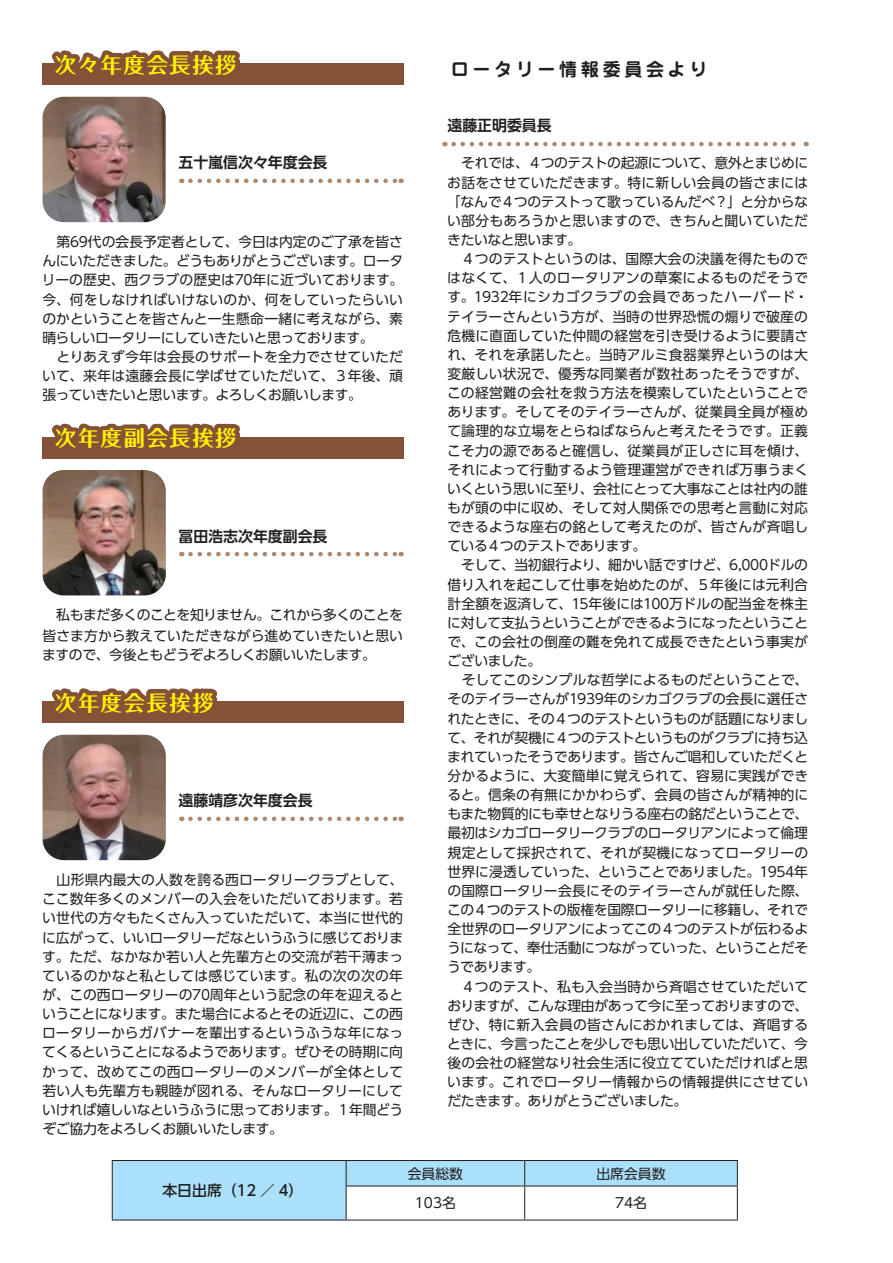
<style>
.page{position:relative;width:893px;height:1263px;background:#fff}
.page>*{position:absolute;margin:0;border:0;box-sizing:border-box;transform-origin:0 0}
.t1{font:700 21.3px "Folk Pro";letter-spacing:.075em;color:#fff101}
.t2{font:700 18px "Jun 501 Pro";letter-spacing:.2em;color:#231f20}
.t3{font:700 14.85px "UD Shin Go Pro De";color:#231f20}
.t4{font:500 14.85px "UD Shin Go Pro";color:#231f20}
.t5{font:13.8px/19.2px "UD Shin Go Pro";letter-spacing:-.005em;color:#231f20;text-align:justify}
</style>
<div class="page">
<svg style="left:112px;top:1160px;width:626px;height:60px"></svg>
<hr style="left:112px;top:1186px;width:1px;height:33px;background:#231f20">
<div style="left:43px;top:702px;width:361px;height:21px;background:#835237"></div>
<svg style="left:42px;top:688px;width:184px;height:86px"></svg>
<svg style="left:190px;top:816px;width:212px;height:5px"></svg>
<img style="left:43px;top:735px;width:123px;height:125px">
<div style="left:43px;top:64px;width:361px;height:21px;background:#835237"></div>
<div style="left:43px;top:437px;width:361px;height:21px;background:#835237"></div>
<svg style="left:42px;top:50px;width:207px;height:86px"></svg>
<svg style="left:42px;top:423px;width:207px;height:86px"></svg>
<svg style="left:190px;top:179px;width:212px;height:4px"></svg>
<svg style="left:190px;top:552px;width:212px;height:4px"></svg>
<img style="left:43px;top:97px;width:123px;height:125px">
<img style="left:43px;top:470px;width:123px;height:125px">
<svg style="left:453px;top:142px;width:354px;height:4px"></svg>
<h1 class="t1" style="left:55px;top:47px;width:183px">次々年度会長挨拶</h1>
<p class="t3" style="left:179px;top:151px;width:150px">五十嵐信次々年度会長</p>
<p class="t5" style="left:42px;top:232px;width:363px;text-align:left">　第69代の会長予定者として、今日は内定のご了承を皆さんにいただきました。どうもありがとうございます。ロータリーの歴史、西クラブの歴史は70年に近づいております。今、何をしなければいけないのか、何をしていったらいいのかということを皆さんと一生懸命一緒に考えながら、素晴らしいロータリーにしていきたいと思っております。<br>　とりあえず今年は会長のサポートを全力でさせていただいて、来年は遠藤会長に学ばせていただいて、３年後、頑張っていきたいと思います。よろしくお願いします。</p>
<h1 class="t1" style="left:55px;top:420px;width:183px">次年度副会長挨拶</h1>
<p class="t3" style="left:179px;top:524px;width:150px">冨田浩志次年度副会長</p>
<p class="t5" style="left:42px;top:605px;width:362px;line-height:19.6px;text-indent:14px">私もまだ多くのことを知りません。これから多くのことを皆さま方から教えていただきながら進めていきたいと思いますので、今後ともどうぞよろしくお願いいたします。</p>
<h1 class="t1" style="left:55px;top:684px;width:160px">次年度会長挨拶</h1>
<p class="t3" style="left:179px;top:788px;width:135px">遠藤靖彦次年度会長</p>
<p class="t5" style="left:42px;top:870px;width:363px">　山形県内最大の人数を誇る西ロータリークラブとして、ここ数年多くのメンバーの入会をいただいております。若い世代の方々もたくさん入っていただいて、本当に世代的に広がって、いいロータリーだなというふうに感じております。ただ、なかなか若い人と先輩方との交流が若干薄まっているのかなと私としては感じています。私の次の次の年が、この西ロータリーの70周年という記念の年を迎えるということになります。また場合によるとその近辺に、この西ロータリーからガバナーを輩出するというふうな年になってくるということになるようであります。ぜひその時期に向かって、改めてこの西ロータリーのメンバーが全体として若い人も先輩方も親睦が図れる、そんなロータリーにしていければ嬉しいなというふうに思っております。１年間どうぞご協力をよろしくお願いいたします。</p>
<h2 class="t2" style="left:451px;top:55px;width:258px">ロータリー情報委員会より</h2>
<p class="t3" style="left:448px;top:113px;width:106px">遠藤正明委員長</p>
<p class="t5" style="left:447px;top:153px;width:363px;text-align:left">　それでは、４つのテストの起源について、意外とまじめにお話をさせていただきます。特に新しい会員の皆さまには「なんで４つのテストって歌っているんだべ？」と分からない部分もあろうかと思いますので、きちんと聞いていただきたいなと思います。<br>　４つのテストというのは、国際大会の決議を得たものではなくて、１人のロータリアンの草案によるものだそうです。1932年にシカゴクラブの会員であったハーバード・テイラーさんという方が、当時の世界恐慌の煽りで破産の危機に直面していた仲間の経営を引き受けるように要請され、それを承諾したと。当時アルミ食器業界というのは大変厳しい状況で、優秀な同業者が数社あったそうですが、この経営難の会社を救う方法を模索していたということであります。そしてそのテイラーさんが、従業員全員が極めて論理的な立場をとらねばならんと考えたそうです。正義こそ力の源であると確信し、従業員が正しさに耳を傾け、それによって行動するよう管理運営ができれば万事うまくいくという思いに至り、会社にとって大事なことは社内の誰もが頭の中に収め、そして対人関係での思考と言動に対応できるような座右の銘として考えたのが、皆さんが斉唱している４つのテストであります。<br>　そして、当初銀行より、細かい話ですけど、6,000ドルの借り入れを起こして仕事を始めたのが、５年後には元利合計全額を返済して、15年後には100万ドルの配当金を株主に対して支払うということができるようになったということで、この会社の倒産の難を免れて成長できたという事実がございました。<br>　そしてこのシンプルな哲学によるものだということで、そのテイラーさんが1939年のシカゴクラブの会長に選任されたときに、その４つのテストというものが話題になりまして、それが契機に４つのテストというものがクラブに持ち込まれていったそうであります。皆さんご唱和していただくと分かるように、大変簡単に覚えられて、容易に実践ができると。信条の有無にかかわらず、会員の皆さんが精神的にもまた物質的にも幸せとなりうる座右の銘だということで、最初はシカゴロータリークラブのロータリアンによって倫理規定として採択されて、それが契機になってロータリーの世界に浸透していった、ということでありました。1954年の国際ロータリー会長にそのテイラーさんが就任した際、この４つのテストの版権を国際ロータリーに移籍し、それで全世界のロータリアンによってこの４つのテストが伝わるようになって、奉仕活動につながっていった、ということだそうであります。<br>　４つのテスト、私も入会当時から斉唱させていただいておりますが、こんな理由があって今に至っておりますので、ぜひ、特に新入会員の皆さんにおかれましては、斉唱するときに、今言ったことを少しでも思い出していただいて、今後の会社の経営なり社会生活に役立てていただければと思います。これでロータリー情報からの情報提供にさせていだたきます。ありがとうございました。</p>
<p class="t4" style="left:162px;top:1178px;width:143px">本日出席（12 ／ 4）</p>
<p class="t5" style="left:408px;top:1163px;width:57px">会員総数</p>
<p class="t5" style="left:596px;top:1163px;width:71px">出席会員数</p>
<p class="t5" style="left:415px;top:1193px;width:43px">103名</p>
<p class="t5" style="left:615px;top:1193px;width:34px">74名</p>
</div>
